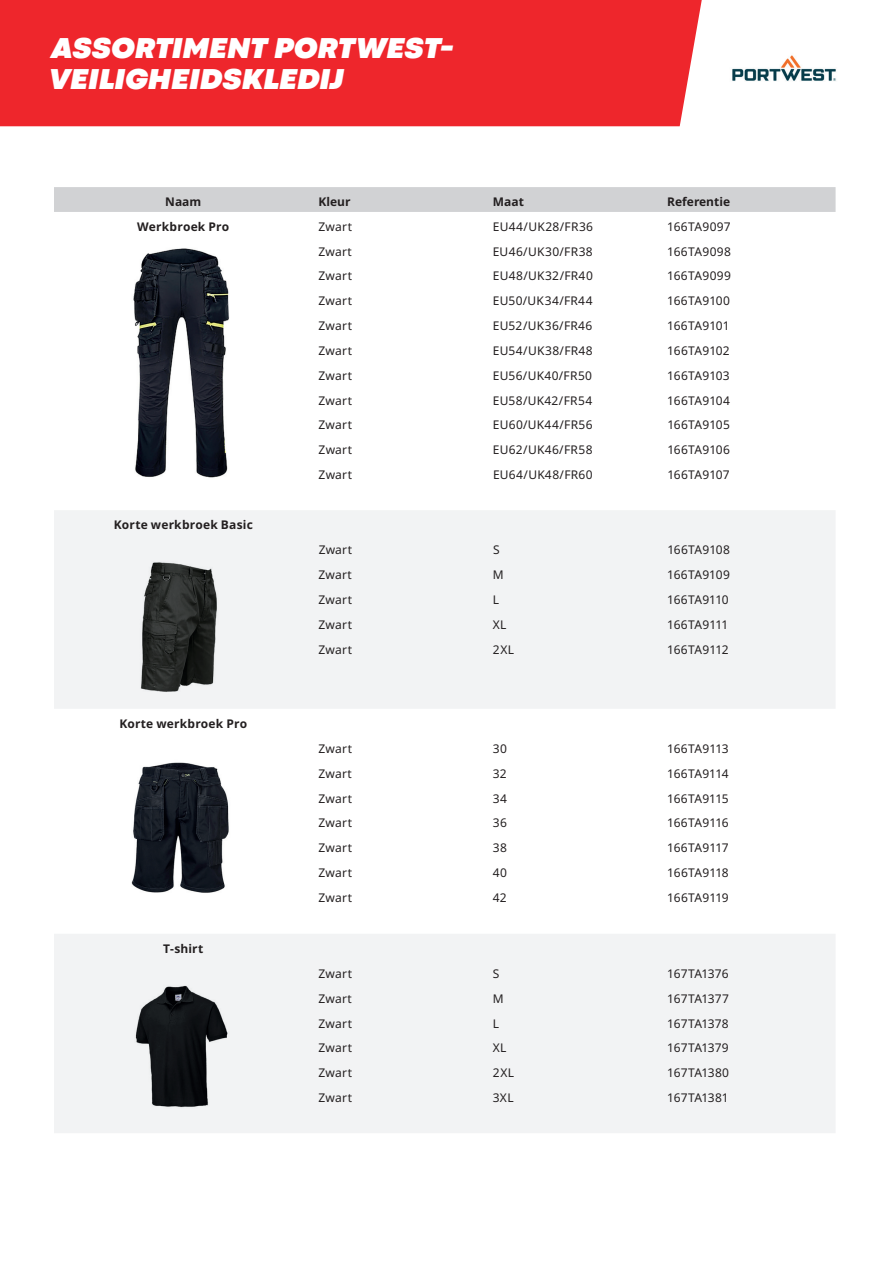
<style>
.page{position:relative;width:893px;height:1263px;background:#fff}
.page>*{position:absolute;margin:0;border:0;box-sizing:border-box;transform-origin:0 0}
.t1{font:italic 900 30px/31px "Codec Pro";letter-spacing:.015em;color:#fff}
.t2{font:12px "Noto Sans";letter-spacing:.015em;color:#231f20}
.t3{font:12px "Noto Sans";letter-spacing:-.015em;color:#231f20}
.t4{font:700 12px "Noto Sans";letter-spacing:.015em;color:#231f20}
.t5{font:12px "Noto Sans";letter-spacing:-.01em;color:#231f20}
.t6{font:12px "Noto Sans";letter-spacing:-.02em;color:#231f20}
</style>
<div class="page">
<div style="left:54px;top:187px;width:782px;height:25px;background:#d1d2d4"></div>
<svg style="left:54px;top:510px;width:781px;height:623px;fill:#f2f3f4"></svg>
<img style="left:133px;top:248px;width:97px;height:230px">
<img style="left:106px;top:560px;width:146px;height:140px">
<img style="left:106px;top:759px;width:145px;height:141px">
<img style="left:111px;top:984px;width:140px;height:124px">
<div style="left:0;top:0;width:702px;height:126px;background:#ee262c"></div>
<img style="left:732px;top:55px;width:104px;height:26px">
<h1 class="t1" style="left:49px;top:31px;width:406px">ASSORTIMENT PORTWEST-<br>VEILIGHEIDSKLEDIJ</h1>
<p class="t4" style="left:165px;top:193px;width:38px">Naam</p>
<p class="t4" style="left:319px;top:193px;width:34px">Kleur</p>
<p class="t4" style="left:493px;top:193px;width:33px">Maat</p>
<p class="t4" style="left:667px;top:193px;width:64px">Referentie</p>
<p class="t4" style="left:137px;top:218px;width:93px">Werkbroek Pro</p>
<p class="t2" style="left:319px;top:218px;width:35px">Zwart</p>
<p class="t2" style="left:493px;top:218px;width:102px">EU44/UK28/FR36</p>
<p class="t2" style="left:667px;top:218px;width:65px">166TA9097</p>
<p class="t2" style="left:319px;top:243px;width:35px">Zwart</p>
<p class="t2" style="left:493px;top:243px;width:101px">EU46/UK30/FR38</p>
<p class="t2" style="left:667px;top:243px;width:65px">166TA9098</p>
<p class="t2" style="left:319px;top:268px;width:35px">Zwart</p>
<p class="t2" style="left:493px;top:268px;width:101px">EU48/UK32/FR40</p>
<p class="t2" style="left:667px;top:268px;width:65px">166TA9099</p>
<p class="t2" style="left:319px;top:292px;width:35px">Zwart</p>
<p class="t2" style="left:493px;top:292px;width:101px">EU50/UK34/FR44</p>
<p class="t2" style="left:667px;top:292px;width:64px">166TA9100</p>
<p class="t2" style="left:319px;top:317px;width:35px">Zwart</p>
<p class="t2" style="left:493px;top:317px;width:101px">EU52/UK36/FR46</p>
<p class="t2" style="left:667px;top:317px;width:64px">166TA9101</p>
<p class="t2" style="left:319px;top:342px;width:35px">Zwart</p>
<p class="t2" style="left:493px;top:342px;width:101px">EU54/UK38/FR48</p>
<p class="t2" style="left:667px;top:342px;width:64px">166TA9102</p>
<p class="t2" style="left:319px;top:367px;width:35px">Zwart</p>
<p class="t2" style="left:493px;top:367px;width:101px">EU56/UK40/FR50</p>
<p class="t2" style="left:667px;top:367px;width:64px">166TA9103</p>
<p class="t2" style="left:319px;top:392px;width:35px">Zwart</p>
<p class="t2" style="left:493px;top:392px;width:101px">EU58/UK42/FR54</p>
<p class="t2" style="left:667px;top:392px;width:64px">166TA9104</p>
<p class="t2" style="left:319px;top:417px;width:35px">Zwart</p>
<p class="t2" style="left:493px;top:417px;width:101px">EU60/UK44/FR56</p>
<p class="t2" style="left:667px;top:417px;width:64px">166TA9105</p>
<p class="t2" style="left:319px;top:441px;width:35px">Zwart</p>
<p class="t2" style="left:493px;top:441px;width:101px">EU62/UK46/FR58</p>
<p class="t2" style="left:667px;top:441px;width:64px">166TA9106</p>
<p class="t2" style="left:319px;top:466px;width:35px">Zwart</p>
<p class="t2" style="left:493px;top:466px;width:101px">EU64/UK48/FR60</p>
<p class="t2" style="left:667px;top:466px;width:64px">166TA9107</p>
<p class="t4" style="left:114px;top:516px;width:140px">Korte werkbroek Basic</p>
<p class="t4" style="left:119px;top:715px;width:129px">Korte werkbroek Pro</p>
<p class="t4" style="left:163px;top:940px;width:42px">T-shirt</p>
<p class="t2" style="left:319px;top:541px;width:35px">Zwart</p>
<p class="t2" style="left:493px;top:541px;width:8px">S</p>
<p class="t2" style="left:667px;top:541px;width:64px">166TA9108</p>
<p class="t2" style="left:319px;top:566px;width:35px">Zwart</p>
<p class="t2" style="left:493px;top:566px;width:12px">M</p>
<p class="t2" style="left:667px;top:566px;width:64px">166TA9109</p>
<p class="t2" style="left:319px;top:591px;width:35px">Zwart</p>
<p class="t2" style="left:493px;top:591px;width:8px">L</p>
<p class="t5" style="left:667px;top:591px;width:63px">166TA9110</p>
<p class="t2" style="left:319px;top:616px;width:35px">Zwart</p>
<p class="t2" style="left:493px;top:616px;width:15px">XL</p>
<p class="t3" style="left:667px;top:616px;width:63px">166TA9111</p>
<p class="t2" style="left:319px;top:641px;width:35px">Zwart</p>
<p class="t2" style="left:493px;top:641px;width:23px">2XL</p>
<p class="t3" style="left:667px;top:641px;width:63px">166TA9112</p>
<p class="t2" style="left:319px;top:740px;width:35px">Zwart</p>
<p class="t2" style="left:493px;top:740px;width:16px">30</p>
<p class="t3" style="left:667px;top:740px;width:63px">166TA9113</p>
<p class="t2" style="left:319px;top:765px;width:35px">Zwart</p>
<p class="t2" style="left:493px;top:765px;width:15px">32</p>
<p class="t3" style="left:667px;top:765px;width:63px">166TA9114</p>
<p class="t2" style="left:319px;top:790px;width:35px">Zwart</p>
<p class="t2" style="left:493px;top:790px;width:16px">34</p>
<p class="t3" style="left:667px;top:790px;width:63px">166TA9115</p>
<p class="t2" style="left:319px;top:815px;width:35px">Zwart</p>
<p class="t2" style="left:493px;top:815px;width:16px">36</p>
<p class="t3" style="left:667px;top:815px;width:63px">166TA9116</p>
<p class="t2" style="left:319px;top:839px;width:35px">Zwart</p>
<p class="t2" style="left:493px;top:839px;width:16px">38</p>
<p class="t3" style="left:667px;top:839px;width:63px">166TA9117</p>
<p class="t2" style="left:319px;top:864px;width:35px">Zwart</p>
<p class="t2" style="left:493px;top:864px;width:16px">40</p>
<p class="t3" style="left:667px;top:864px;width:63px">166TA9118</p>
<p class="t2" style="left:319px;top:889px;width:35px">Zwart</p>
<p class="t2" style="left:493px;top:889px;width:15px">42</p>
<p class="t3" style="left:667px;top:889px;width:63px">166TA9119</p>
<p class="t2" style="left:319px;top:965px;width:35px">Zwart</p>
<p class="t2" style="left:493px;top:965px;width:8px">S</p>
<p class="t6" style="left:667px;top:965px;width:63px">167TA1376</p>
<p class="t2" style="left:319px;top:990px;width:35px">Zwart</p>
<p class="t2" style="left:493px;top:990px;width:12px">M</p>
<p class="t5" style="left:667px;top:990px;width:63px">167TA1377</p>
<p class="t2" style="left:319px;top:1015px;width:35px">Zwart</p>
<p class="t2" style="left:493px;top:1015px;width:8px">L</p>
<p class="t5" style="left:667px;top:1015px;width:63px">167TA1378</p>
<p class="t2" style="left:319px;top:1039px;width:35px">Zwart</p>
<p class="t2" style="left:493px;top:1039px;width:15px">XL</p>
<p class="t5" style="left:667px;top:1039px;width:63px">167TA1379</p>
<p class="t2" style="left:319px;top:1064px;width:35px">Zwart</p>
<p class="t2" style="left:493px;top:1064px;width:23px">2XL</p>
<p class="t5" style="left:667px;top:1064px;width:63px">167TA1380</p>
<p class="t2" style="left:319px;top:1089px;width:35px">Zwart</p>
<p class="t2" style="left:493px;top:1089px;width:22px">3XL</p>
<p class="t3" style="left:667px;top:1089px;width:63px">167TA1381</p>
</div>
